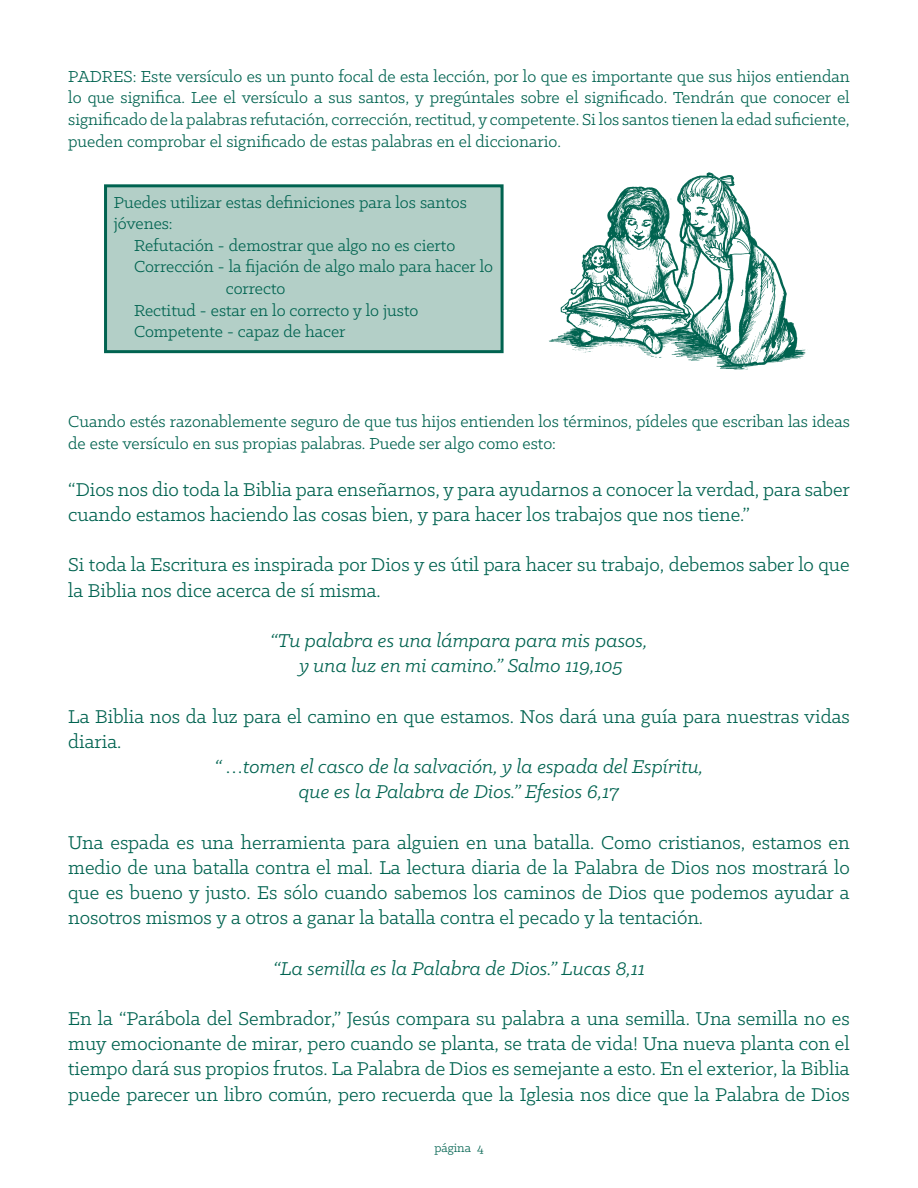
<style>
.page{position:relative;width:918px;height:1188px;background:#fff}
.page>*{position:absolute;margin:0;border:0;box-sizing:border-box;transform-origin:0 0}
.Body_Copy_1{font:21px/25.2px "Klinic Slab";color:#006350}
.Body_Copy_1-2{font:italic 21px "Klinic Slab";color:#006350}
.Body_Copy_1-3{font:18px/21.6px "Klinic Slab";color:#006350}
.t1{font:13.5px "Klinic Slab";color:#006350}
</style>
<div class="page">
<div style="left:106px;top:186px;width:396px;height:166px;background:#b3cfc7"></div>
<div style="left:104px;top:184px;width:400px;height:169px;border:3px solid #006350"></div>
<img style="left:549px;top:172px;width:257px;height:198px">
<p class="Body_Copy_1-3" style="left:68px;top:65px;width:783px;text-align:justify">PADRES: Este versículo es un punto focal de esta lección, por lo que es importante que sus hijos entiendan lo que significa. Lee el versículo a sus santos, y pregúntales sobre el significado. Tendrán que conocer el significado de la palabras refutación, corrección, rectitud, y competente. Si los santos tienen la edad suficiente, pueden comprobar el significado de estas palabras en el diccionario.</p>
<p class="Body_Copy_1-3" style="left:114px;top:191px;width:355px">Puedes utilizar estas definiciones para los santos jóvenes:</p>
<p class="Body_Copy_1-3" style="left:134px;top:234px;width:323px">Refutación - demostrar que algo no es cierto</p>
<p class="Body_Copy_1-3" style="left:226px;top:256px;width:269px;text-indent:-92px">Corrección - la fijación de algo malo para hacer lo correcto</p>
<p class="Body_Copy_1-3" style="left:134px;top:299px;width:286px">Rectitud - estar en lo correcto y lo justo</p>
<p class="Body_Copy_1-3" style="left:134px;top:320px;width:213px">Competente - capaz de hacer</p>
<p class="Body_Copy_1-3" style="left:68px;top:411px;width:783px">Cuando estés razonablemente seguro de que tus hijos entienden los términos, pídeles que escriban las ideas de este versículo en sus propias palabras. Puede ser algo como esto:</p>
<p class="Body_Copy_1" style="left:68px;top:476px;width:783px">“Dios nos dio toda la Biblia para enseñarnos, y para ayudarnos a conocer la verdad, para saber cuando estamos haciendo las cosas bien, y para hacer los trabajos que nos tiene.”</p>
<p class="Body_Copy_1" style="left:68px;top:552px;width:783px">Si toda la Escritura es inspirada por Dios y es útil para hacer su trabajo, debemos saber lo que la Biblia nos dice acerca de sí misma.</p>
<p class="Body_Copy_1-2" style="left:270px;top:627px;width:379px">“Tu palabra es una lámpara para mis pasos,</p>
<p class="Body_Copy_1-2" style="left:299px;top:652px;width:325px">y una luz en mi camino.” Salmo 119,105</p>
<p class="Body_Copy_1" style="left:68px;top:703px;width:783px">La Biblia nos da luz para el camino en que estamos. Nos dará una guía para nuestras vidas diaria.</p>
<p class="Body_Copy_1-2" style="left:215px;top:753px;width:490px">“ …tomen el casco de la salvación, y la espada del Espíritu,</p>
<p class="Body_Copy_1-2" style="left:299px;top:778px;width:322px">que es la Palabra de Dios.” Efesios 6,17</p>
<p class="Body_Copy_1" style="left:68px;top:829px;width:783px;text-align:justify">Una espada es una herramienta para alguien en una batalla. Como cristianos, estamos en medio de una batalla contra el mal. La lectura diaria de la Palabra de Dios nos mostrará lo que es bueno y justo. Es sólo cuando sabemos los caminos de Dios que podemos ayudar a nosotros mismos y a otros a ganar la batalla contra el pecado y la tentación.</p>
<p class="Body_Copy_1-2" style="left:273px;top:955px;width:373px">“La semilla es la Palabra de Dios.” Lucas 8,11</p>
<p class="Body_Copy_1" style="left:68px;top:1005px;width:783px;text-align:justify">En la “Parábola del Sembrador,” Jesús compara su palabra a una semilla. Una semilla no es muy emocionante de mirar, pero cuando se planta, se trata de vida! Una nueva planta con el tiempo dará sus propios frutos. La Palabra de Dios es semejante a esto. En el exterior, la Biblia puede parecer un libro común, pero recuerda que la Iglesia nos dice que la Palabra de Dios</p>
<p class="t1" style="left:434px;top:1140px;width:51px">página 4</p>
</div>
